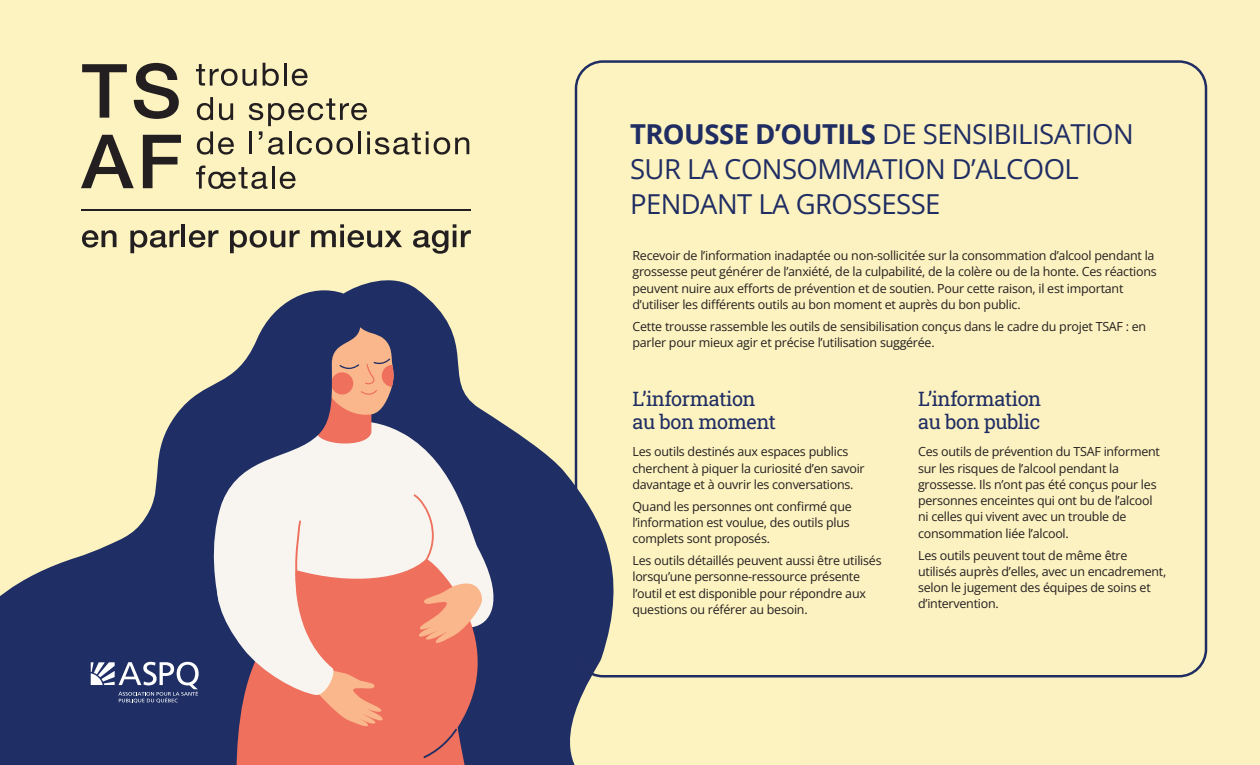
<style>
.page{position:relative;width:1260px;height:765px;background:#fcf1c0}
.page>*{position:absolute;margin:0;border:0;box-sizing:border-box;transform-origin:0 0}
.t1{font:27.5px/35px "Open Sans";letter-spacing:-.02em;color:#1f2d63}
.t2{font:20px/22.5px "Roboto Slab";letter-spacing:-.02em;color:#1f2d63}
.t3{font:12.5px/16.2px "Open Sans";letter-spacing:-.02em;color:#231f20}
.s1{font-weight:700}
</style>
<div class="page">
<svg style="left:0;top:271px;width:614px;height:494px"></svg>
<svg style="left:236px;top:758px;width:280px;height:7px;background:#c6635e"></svg>
<svg style="left:183px;top:295px;width:179px;height:8px"></svg>
<svg style="left:82px;top:64px;width:45px;height:54px"></svg>
<svg style="left:134px;top:63px;width:45px;height:56px"></svg>
<svg style="left:81px;top:135px;width:53px;height:53px"></svg>
<svg style="left:143px;top:135px;width:38px;height:53px"></svg>
<svg style="left:196px;top:64px;width:61px;height:22px"></svg>
<svg style="left:263px;top:63px;width:16px;height:23px"></svg>
<hr style="left:284px;top:63px;width:3px;height:23px;background:#231f20">
<svg style="left:292px;top:69px;width:16px;height:17px"></svg>
<svg style="left:197px;top:97px;width:16px;height:23px"></svg>
<svg style="left:219px;top:103px;width:14px;height:17px"></svg>
<svg style="left:197px;top:131px;width:37px;height:24px"></svg>
<svg style="left:249px;top:98px;width:220px;height:57px"></svg>
<svg style="left:196px;top:165px;width:71px;height:24px"></svg>
<hr style="left:272px;top:166px;width:3px;height:23px;background:#231f20">
<svg style="left:280px;top:172px;width:16px;height:17px"></svg>
<svg style="left:82px;top:230px;width:35px;height:18px"></svg>
<svg style="left:130px;top:230px;width:50px;height:23px"></svg>
<hr style="left:182px;top:224px;width:3px;height:23px;background:#231f20">
<svg style="left:189px;top:230px;width:29px;height:18px"></svg>
<svg style="left:230px;top:230px;width:70px;height:23px"></svg>
<svg style="left:311px;top:224px;width:91px;height:24px"></svg>
<svg style="left:413px;top:224px;width:58px;height:30px"></svg>
<hr style="left:81px;top:210px;width:390px;height:1px;background:#231f20">
<svg style="left:91px;top:303px;width:438px;height:455px"></svg>
<h1 class="t1" style="left:630px;top:116px;width:505px"><span class="s1">TROUSSE D’OUTILS</span> DE SENSIBILISATION<br>SUR LA CONSOMMATION D’ALCOOL<br>PENDANT LA GROSSESSE</h1>
<p class="t3" style="left:632px;top:247px;width:526px">Recevoir de l’information inadaptée ou non-sollicitée sur la consommation d’alcool pendant la grossesse peut générer de l’anxiété, de la culpabilité, de la colère ou de la honte. Ces réactions peuvent nuire aux efforts de prévention et de soutien. Pour cette raison, il est important d’utiliser les différents outils au bon moment et auprès du bon public.</p>
<p class="t3" style="left:632px;top:318px;width:515px">Cette trousse rassemble les outils de sensibilisation conçus dans le cadre du projet TSAF : en parler pour mieux agir et précise l’utilisation suggérée.</p>
<h2 class="t2" style="left:632px;top:387px;width:145px">L’information au bon moment</h2>
<p class="t3" style="left:632px;top:443px;width:234px">Les outils destinés aux espaces publics cherchent à piquer la curiosité d’en savoir davantage et à ouvrir les conversations.</p>
<p class="t3" style="left:632px;top:498px;width:221px">Quand les personnes ont confirmé que l’information est voulue, des outils plus complets sont proposés.</p>
<p class="t3" style="left:632px;top:552px;width:251px">Les outils détaillés peuvent aussi être utilisés lorsqu’une personne-ressource présente l’outil et est disponible pour répondre aux questions ou référer au besoin.</p>
<h2 class="t2" style="left:918px;top:387px;width:125px">L’information au bon public</h2>
<p class="t3" style="left:918px;top:443px;width:243px">Ces outils de prévention du TSAF informent sur les risques de l’alcool pendant la grossesse. Ils n’ont pas été conçus pour les personnes enceintes qui ont bu de l’alcool ni celles qui vivent avec un trouble de consommation liée l’alcool.</p>
<p class="t3" style="left:918px;top:547px;width:250px">Les outils peuvent tout de même être utilisés auprès d’elles, avec un encadrement, selon le jugement des équipes de soins et d’intervention.</p>
</div>
